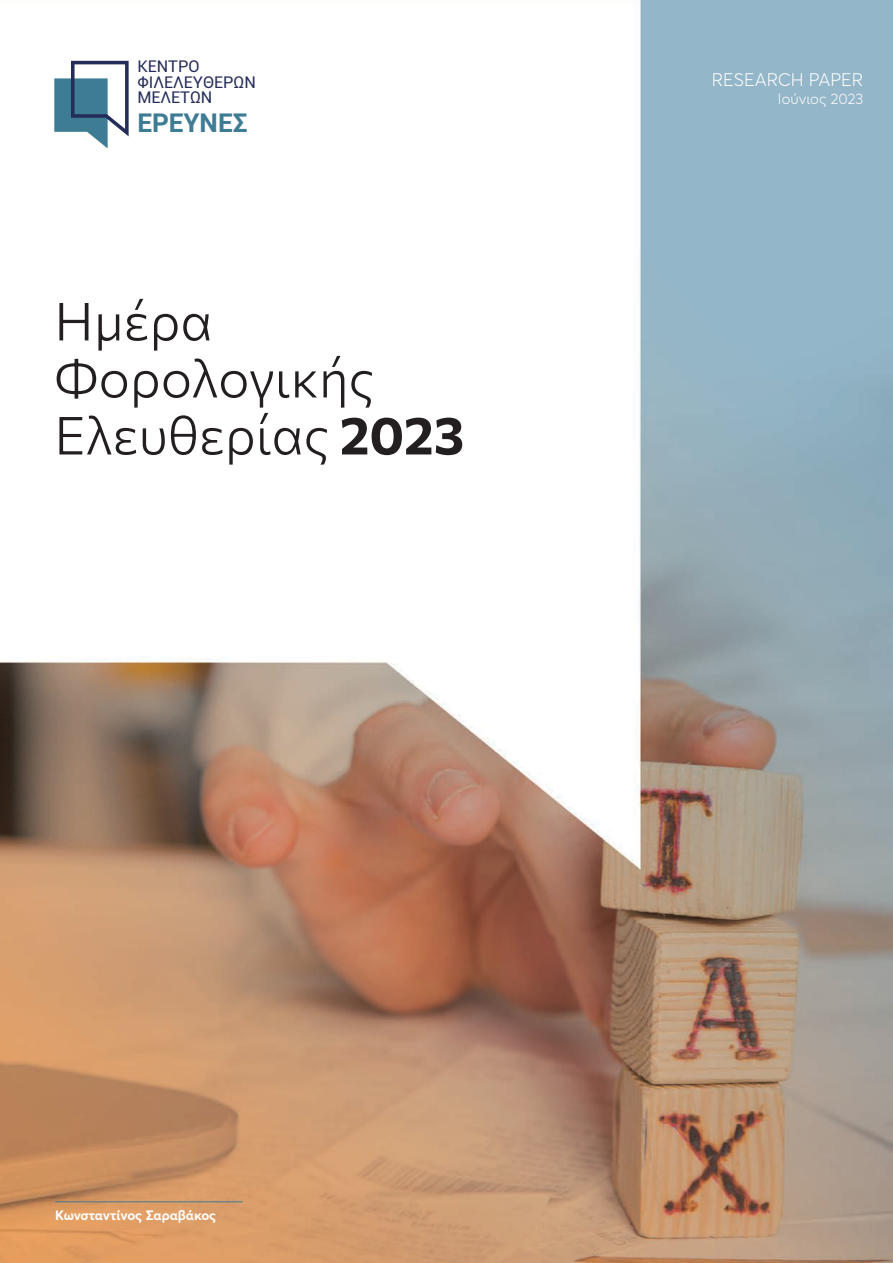
<style>
.page{position:relative;width:893px;height:1263px;background:#fff}
.page>*{position:absolute;margin:0;border:0;box-sizing:border-box;transform-origin:0 0}
.t1{font:300 52.5px/57px "Commissioner";color:#231f20}
.t2{font:700 26.1px "Roboto";color:#3e7c94}
.t3{font:300 18px "Averta";color:#fff}
.t4{font:16.35px/15.5px "Roboto";color:#242c59}
.t5{font:300 15px "Averta";color:#fff}
.t6{font:700 13.5px "Averta";letter-spacing:-.005em;color:#fff}
.s1{font-weight:700}
</style>
<div class="page">
<img style="left:0;top:0;width:893px;height:1263px">
<svg style="left:54px;top:35px;width:75px;height:113px"></svg>
<hr style="left:55px;top:1201px;width:188px;height:1px;background:#3e7c94">
<p class="t4" style="left:137px;top:58px;width:120px">KΕΝΤΡΟ<br>ΦΙΛΕΛΕΥΘΕΡΩΝ<br>ΜΕΛΕΤΩΝ</p>
<p class="t2" style="left:137px;top:105px;width:112px">ΕΡΕΥΝΕΣ</p>
<p class="t1" style="left:54px;top:289px;width:411px">Ημέρα<br>Φορολογικής<br>Ελευθερίας <span class="s1">2023</span></p>
<p class="t3" style="left:712px;top:68px;width:153px">RESEARCH PAPER</p>
<p class="t5" style="left:778px;top:89px;width:87px">Ιούνιος 2023</p>
<p class="t6" style="left:55px;top:1207px;width:162px">Κωνσταντίνος Σαραβάκος</p>
</div>
